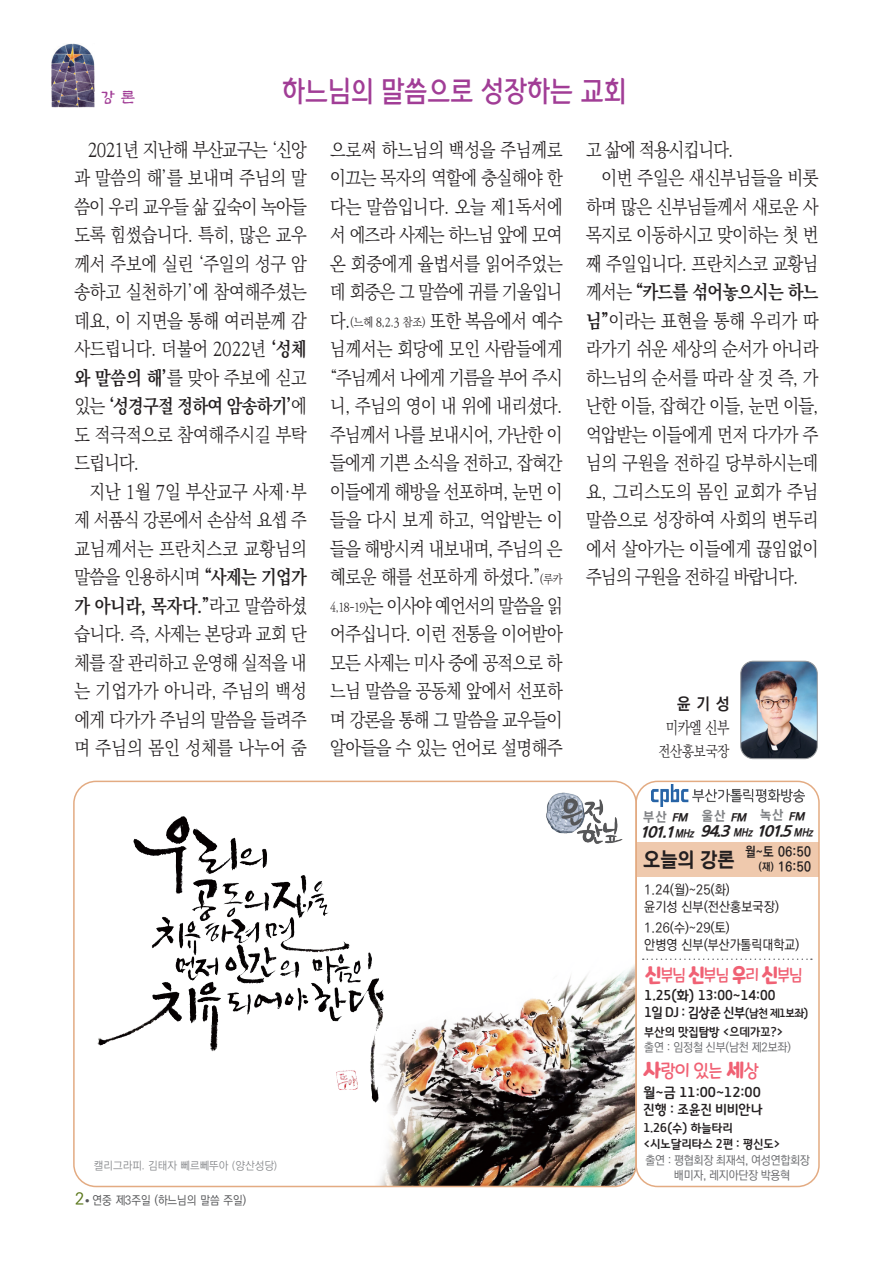
<style>
.page{position:relative;width:893px;height:1263px;background:#fff}
.page>*{position:absolute;margin:0;border:0;box-sizing:border-box;transform-origin:0 0}
.t1{font:33px "Yi Sun Shin Dotum M";letter-spacing:-.02em;color:#a13d96;scale:.85 1}
.t2{font:21px "NYJ Gothic EB";color:#231f20;scale:.89 1}
.t3{font:300 19.2px/28.5px "Ko Pub Batang";letter-spacing:-.015em;color:#231f20;text-align:justify;scale:.87 1}
.t4{font:300 19.2px "Ko Pub Batang";letter-spacing:-.045em;color:#231f20;scale:.87 1}
.광고위소식-내용{font:18.3px "Maplestory OTF Light";color:#f06174;scale:.92 1}
.광고위소식-내용-2{font:16.95px "Maplestory OTF Light";color:#f06174;scale:.92 1}
.t5{font:italic 16.5px "NYJ Gothic EB";color:#231f20}
.t6{font:300 16.5px "Ko Pub Batang";color:#231f20;scale:.8 1}
.t7{font:700 16.5px "Ko Pub Dotum";color:#231f20;scale:.93 1}
.t8{font:16.5px "Hogook Std";color:#a13d96}
.t9{font:500 16.5px "Ko Pub Dotum";color:#5a771a}
.t10{font:300 15px "Ko Pub Batang";letter-spacing:-.01em;color:#231f20;scale:.85 1}
.광고위소식-내용-3{font:14.25px "Gyeonggi Title M";color:#231f20;scale:.95 1}
.광고위소식-내용-4{font:14.25px "Gyeonggi Title M";color:#231f20;scale:.93 1}
.광고위소식-내용-5{font:14.25px "Gyeonggi Title M";color:#231f20}
.t11{font:500 13.5px "Ko Pub Dotum";letter-spacing:.01em;color:#231f20;scale:.94 1}
.t12{font:700 13.5px "Ko Pub Dotum";letter-spacing:.04em;color:#231f20;scale:.9 1}
.t13{font:13.5px "NYJ Gothic EB";color:#808285;scale:.9 1}
.광고위소식-내용-6{font:12.75px "Gyeonggi Title M";color:#231f20;scale:.95 1}
.광고위소식-내용-7{font:12.75px "Gyeonggi Title M";color:#231f20;scale:.93 1}
.광고위소식-내용-8{font:500 12px "Ko Pub Dotum";letter-spacing:-.02em;color:#6c6d70;scale:.95 1}
.t14{font:300 12px "Ko Pub Batang";color:#231f20;scale:.87 1}
.t15{font:500 12px "Ko Pub Dotum";color:#57585a;scale:.92 1}
.t16{font:italic 12px "NYJ Gothic EB";color:#231f20;scale:.8 1}
.t17{font:italic 12px "NYJ Gothic EB";color:#231f20}
.t18{font:11.25px "NYJ Gothic L";color:#808285;scale:.93 1}
.s1{font-weight:700}
.s2{font-size:19.2px}
.s3{font-size:12px}
.s4{font-size:10.5px}
.s5{font-family:"Maplestory OTF Bold";font-size:20.1px}
.s6{font-family:"Maplestory OTF Bold";font-size:21.45px}
</style>
<div class="page">
<img style="left:379px;top:966px;width:256px;height:220px">
<img style="left:52px;top:44px;width:43px;height:63px">
<img style="left:741px;top:661px;width:76px;height:98px">
<div style="left:740px;top:661px;width:77px;height:98px;border:1px solid #939598;border-radius:13px"></div>
<div style="left:636px;top:842px;width:182px;height:34px;background:#efc9ad"></div>
<div style="left:635px;top:781px;width:185px;height:406px;border:2px solid #e3ab82;border-radius:21px"></div>
<img style="left:651px;top:785px;width:153px;height:22px">
<svg style="left:643px;top:958px;width:169px;height:2px"></svg>
<img style="left:97px;top:816px;width:367px;height:295px">
<div style="left:73px;top:781px;width:564px;height:406px;border:2px solid #e3ab82;border-radius:22px"></div>
<img style="left:546px;top:792px;width:77px;height:52px">
<p class="t1" style="left:282px;top:74px;width:407px">하느님의 말씀으로 성장하는 교회</p>
<p class="t3" style="left:74px;top:136px;width:269px;text-indent:13px">2021년 지난해 부산교구는 ‘신앙 과 말씀의 해’를 보내며 주님의 말 씀이 우리 교우들 삶 깊숙이 녹아들 도록 힘썼습니다. 특히, 많은 교우 께서 주보에 실린 ‘주일의 성구 암 송하고 실천하기’에 참여해주셨는 데요, 이 지면을 통해 여러분께 감 사드립니다. 더불어 2022년 <span class="s1">‘성체 와 말씀의 해’</span>를 맞아 주보에 싣고 있는 <span class="s1">‘성경구절 정하여 암송하기’</span>에 도 적극적으로 참여해주시길 부탁 드립니다.</p>
<p class="t3" style="left:74px;top:478px;width:269px;text-indent:15px">지난 1월 7일 부산교구 사제·부 제 서품식 강론에서 손삼석 요셉 주 교님께서는 프란치스코 교황님의 말씀을 인용하시며 <span class="s1">“사제는 기업가 가 아니라, 목자다.”</span>라고 말씀하셨 습니다. 즉, 사제는 본당과 교회 단 체를 잘 관리하고 운영해 실적을 내 는 기업가가 아니라, 주님의 백성 에게 다가가 주님의 말씀을 들려주 며 주님의 몸인 성체를 나누어 줌</p>
<p class="t8" style="left:100px;top:89px;width:36px">강 론</p>
<p class="t3" style="left:330px;top:136px;width:269px">으로써 하느님의 백성을 주님께로 이끄는 목자의 역할에 충실해야 한 다는 말씀입니다. 오늘 제1독서에 서 에즈라 사제는 하느님 앞에 모여 온 회중에게 율법서를 읽어주었는 데 회중은 그 말씀에 귀를 기울입니</p>
<p class="t14" style="left:330px;top:316px;width:269px"><span class="s2">다.</span>(느헤 8,2.3 참조) <span class="s2">또한 복음에서 예수</span></p>
<p class="t3" style="left:330px;top:336px;width:269px">님께서는 회당에 모인 사람들에게 “주님께서 나에게 기름을 부어 주시 니, 주님의 영이 내 위에 내리셨다. 주님께서 나를 보내시어, 가난한 이 들에게 기쁜 소식을 전하고, 잡혀간 이들에게 해방을 선포하며, 눈먼 이 들을 다시 보게 하고, 억압받는 이 들을 해방시켜 내보내며, 주님의 은 혜로운 해를 선포하게 하셨다.”<span class="s3">(루카 4,18-19)</span>는 이사야 예언서의 말씀을 읽 어주십니다. 이런 전통을 이어받아 모든 사제는 미사 중에 공적으로 하 느님 말씀을 공동체 앞에서 선포하 며 강론을 통해 그 말씀을 교우들이 알아들을 수 있는 언어로 설명해주</p>
<p class="t4" style="left:586px;top:140px;width:171px">고 삶에 적용시킵니다.</p>
<p class="t3" style="left:586px;top:165px;width:269px;text-indent:15px">이번 주일은 새신부님들을 비롯 하며 많은 신부님들께서 새로운 사 목지로 이동하시고 맞이하는 첫 번 째 주일입니다. 프란치스코 교황님 께서는 <span class="s1">“카드를 섞어놓으시는 하느 님”</span>이라는 표현을 통해 우리가 따 라가기 쉬운 세상의 순서가 아니라 하느님의 순서를 따라 살 것 즉, 가 난한 이들, 잡혀간 이들, 눈먼 이들, 억압받는 이들에게 먼저 다가가 주 님의 구원을 전하길 당부하시는데 요, 그리스도의 몸인 교회가 주님 말씀으로 성장하여 사회의 변두리 에서 살아가는 이들에게 끊임없이 주님의 구원을 전하길 바랍니다.</p>
<p class="t7" style="left:677px;top:696px;width:58px">윤기성</p>
<p class="t6" style="left:666px;top:719px;width:81px">미카엘 신부</p>
<p class="t10" style="left:658px;top:743px;width:85px">전산홍보국장</p>
<p class="t13" style="left:760px;top:808px;width:27px">녹산</p>
<p class="t17" style="left:789px;top:810px;width:20px">FM</p>
<p class="t5" style="left:757px;top:822px;width:41px">101.5</p>
<p class="t16" style="left:794px;top:826px;width:29px">MHz</p>
<p class="t13" style="left:702px;top:808px;width:27px">울산</p>
<p class="t17" style="left:730px;top:810px;width:20px">FM</p>
<p class="t5" style="left:700px;top:822px;width:35px">94.3</p>
<p class="t16" style="left:733px;top:826px;width:29px">MHz</p>
<p class="t13" style="left:643px;top:809px;width:27px">부산</p>
<p class="t17" style="left:672px;top:810px;width:20px">FM</p>
<p class="t5" style="left:640px;top:823px;width:41px">101.1</p>
<p class="t16" style="left:675px;top:827px;width:29px">MHz</p>
<p class="t2" style="left:643px;top:849px;width:104px">오늘의 강론</p>
<p class="t12" style="left:745px;top:845px;width:75px">월~토 06:50</p>
<p class="t12" style="left:759px;top:860px;width:60px"><span class="s4">(재)</span> 16:50</p>
<p class="t11" style="left:644px;top:883px;width:93px">1.24(월)~25(화)</p>
<p class="t11" style="left:644px;top:900px;width:145px">윤기성 신부(전산홍보국장)</p>
<p class="t11" style="left:644px;top:921px;width:93px">1.26(수)~29(토)</p>
<p class="t11" style="left:644px;top:938px;width:166px">안병영 신부(부산가톨릭대학교)</p>
<p class="광고위소식-내용-2" style="left:645px;top:967px;width:173px"><span class="s5">신</span>부님 <span class="s5">신</span>부님 <span class="s5">우</span>리 <span class="s5">신</span>부님</p>
<p class="광고위소식-내용-3" style="left:645px;top:987px;width:139px">1.25(화) 13:00~14:00</p>
<p class="광고위소식-내용-4" style="left:645px;top:1004px;width:178px">1일 DJ : 김상준 신부<span class="s3">(남천 제1보좌)</span></p>
<p class="t18" style="left:94px;top:1159px;width:199px">캘리그라피. 김태자 뻬르뻬뚜아 (양산성당)</p>
<p class="t9" style="left:75px;top:1191px;width:11px">2</p>
<p class="t15" style="left:86px;top:1194px;width:176px"><sup>●</sup> 연중 제3주일 (하느님의 말씀 주일)</p>
<p class="광고위소식-내용-7" style="left:644px;top:1024px;width:151px">부산의 맛집탐방 &lt;으데가꼬?&gt;</p>
<p class="광고위소식-내용-8" style="left:644px;top:1041px;width:156px">출연 : 임정철 신부(남천 제2보좌)</p>
<p class="광고위소식-내용-5" style="left:643px;top:1084px;width:119px">월~금 11:00~12:00</p>
<p class="광고위소식-내용-3" style="left:643px;top:1101px;width:127px">진행 : 조윤진 비비안나</p>
<p class="광고위소식-내용" style="left:643px;top:1062px;width:127px"><span class="s6">사</span>랑이 있는 <span class="s6">세</span>상</p>
<p class="광고위소식-내용-6" style="left:643px;top:1120px;width:96px">1.26(수) 하늘타리</p>
<p class="광고위소식-내용-6" style="left:643px;top:1136px;width:146px">&lt;시노달리타스 2편 : 평신도&gt;</p>
<p class="광고위소식-내용-8" style="left:646px;top:1154px;width:174px">출연 : 평협회장 최재석, 여성연합회장</p>
<p class="광고위소식-내용-8" style="left:674px;top:1169px;width:124px">배미자, 레지아단장 박용혁</p>
</div>
